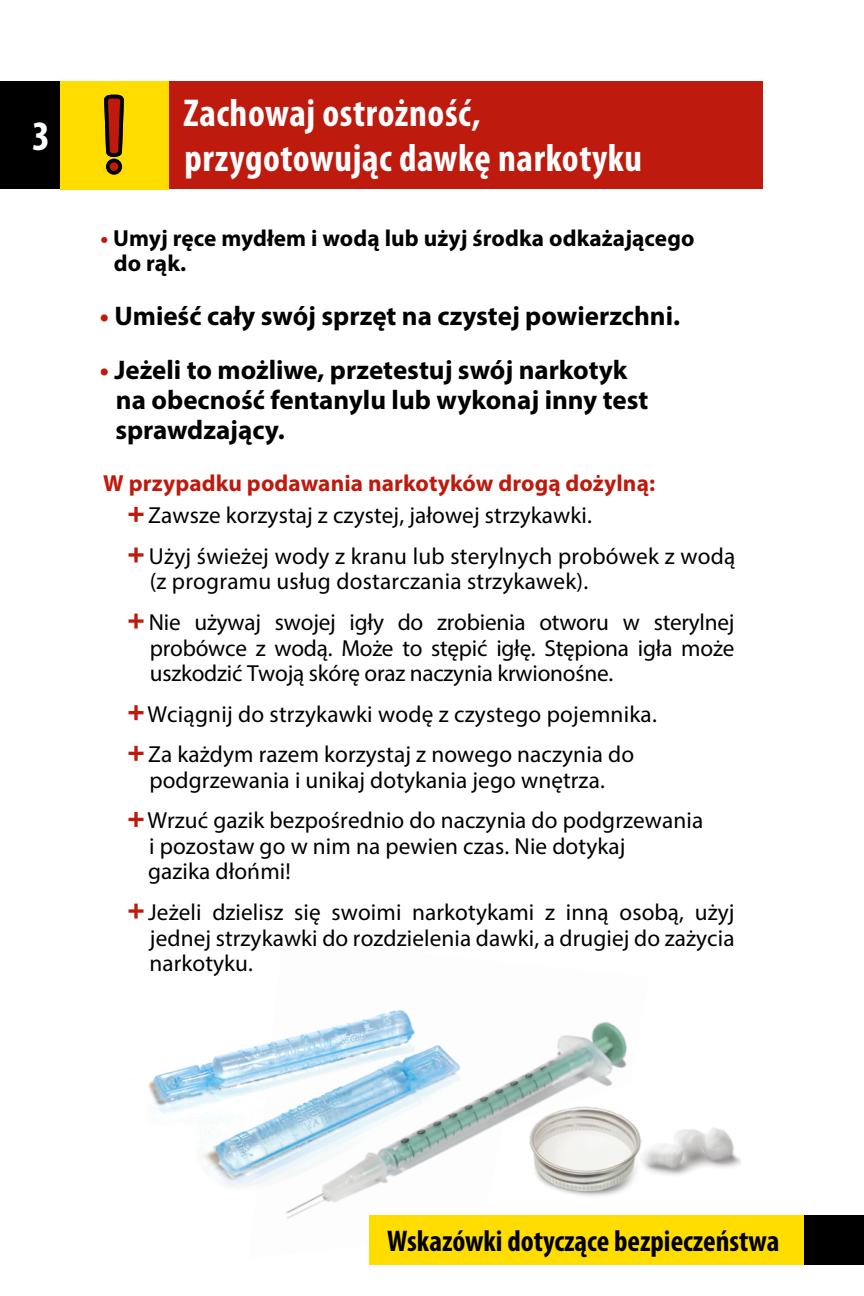
<style>
.page{position:relative;width:864px;height:1296px;background:#fff}
.page>*{position:absolute;margin:0;border:0;box-sizing:border-box;transform-origin:0 0}
.t1{font:700 condensed 42px "Myriad Pro";color:#fff}
.t2{font:700 condensed 39px/45px "Myriad Pro";letter-spacing:.015em;color:#fff}
.t3{font:700 condensed 30px "Myriad Pro";color:#000}
.t4{font:700 27px/30px "Myriad Pro";color:#000}
.t5{font:23.4px/25.5px "Myriad Pro";letter-spacing:.005em;color:#000}
.t6{font:700 23.4px/25.5px "Myriad Pro";letter-spacing:.005em;color:#000}
.t7{font:700 23.4px "Myriad Pro";letter-spacing:.005em;color:#be1a0e}
.s1{color:#be1a0e}
</style>
<div class="page">
<img style="left:148px;top:1048px;width:101px;height:140px">
<img style="left:249px;top:1010px;width:378px;height:209px">
<img style="left:652px;top:1127px;width:89px;height:49px">
<img style="left:516px;top:1107px;width:136px;height:92px">
<svg style="left:134px;top:507px;width:4px;height:15px"></svg>
<hr style="left:129px;top:513px;width:15px;height:3px;background:#be1a0e">
<svg style="left:134px;top:547px;width:4px;height:15px"></svg>
<svg style="left:129px;top:553px;width:15px;height:4px"></svg>
<svg style="left:134px;top:614px;width:4px;height:15px"></svg>
<svg style="left:129px;top:619px;width:15px;height:4px"></svg>
<svg style="left:134px;top:705px;width:4px;height:15px"></svg>
<hr style="left:129px;top:711px;width:15px;height:3px;background:#be1a0e">
<svg style="left:134px;top:746px;width:4px;height:15px"></svg>
<hr style="left:129px;top:752px;width:15px;height:3px;background:#be1a0e">
<svg style="left:134px;top:812px;width:4px;height:15px"></svg>
<hr style="left:129px;top:818px;width:15px;height:3px;background:#be1a0e">
<svg style="left:134px;top:904px;width:4px;height:15px"></svg>
<svg style="left:129px;top:909px;width:15px;height:4px"></svg>
<div style="left:168px;top:81px;width:594px;height:107px;background:#be1a0e"></div>
<div style="left:60px;top:81px;width:108px;height:108px;background:#fd0"></div>
<svg style="left:102px;top:94px;width:24px;height:96px"></svg>
<div style="left:0;top:81px;width:60px;height:108px;background:#000"></div>
<div style="left:369px;top:1215px;width:435px;height:49px;background:#fd0"></div>
<div style="left:804px;top:1215px;width:60px;height:49px;background:#000"></div>
<p class="t1" style="left:32px;top:113px;width:19px">3</p>
<p class="t2" style="left:184px;top:91px;width:460px">Zachowaj ostrożność, przygotowując dawkę narkotyku</p>
<p class="t6" style="left:114px;top:224px;width:582px;text-indent:-14px"><span class="s1">•</span> Umyj ręce mydłem i wodą lub użyj środka odkażającego do rąk.</p>
<p class="t4" style="left:100px;top:300px;width:582px"><span class="s1">•</span> Umieść cały swój sprzęt na czystej powierzchni.</p>
<p class="t4" style="left:115px;top:354px;width:535px;text-indent:-16px"><span class="s1">•</span> Jeżeli to możliwe, przetestuj swój narkotyk na obecność fentanylu lub wykonaj inny test sprawdzający.</p>
<p class="t7" style="left:103px;top:468px;width:554px">W przypadku podawania narkotyków drogą dożylną:</p>
<p class="t5" style="left:148px;top:502px;width:445px">Zawsze korzystaj z czystej, jałowej strzykawki.</p>
<p class="t5" style="left:149px;top:543px;width:588px">Użyj świeżej wody z kranu lub sterylnych probówek z wodą (z programu usług dostarczania strzykawek).</p>
<p class="t5" style="left:149px;top:609px;width:587px;text-align:justify">Nie używaj swojej igły do zrobienia otworu w sterylnej probówce z wodą. Może to stępić igłę. Stępiona igła może uszkodzić Twoją skórę oraz naczynia krwionośne.</p>
<p class="t5" style="left:147px;top:701px;width:511px">Wciągnij do strzykawki wodę z czystego pojemnika.</p>
<p class="t5" style="left:148px;top:741px;width:488px">Za każdym razem korzystaj z nowego naczynia do podgrzewania i unikaj dotykania jego wnętrza.</p>
<p class="t5" style="left:147px;top:807px;width:557px">Wrzuć gazik bezpośrednio do naczynia do podgrzewania i pozostaw go w nim na pewien czas. Nie dotykaj<br>gazika dłońmi!</p>
<p class="t5" style="left:148px;top:899px;width:588px;text-align:justify">Jeżeli dzielisz się swoimi narkotykami z inną osobą, użyj jednej strzykawki do rozdzielenia dawki, a drugiej do zażycia narkotyku.</p>
<p class="t3" style="left:387px;top:1225px;width:394px">Wskazówki dotyczące bezpieczeństwa</p>
</div>
